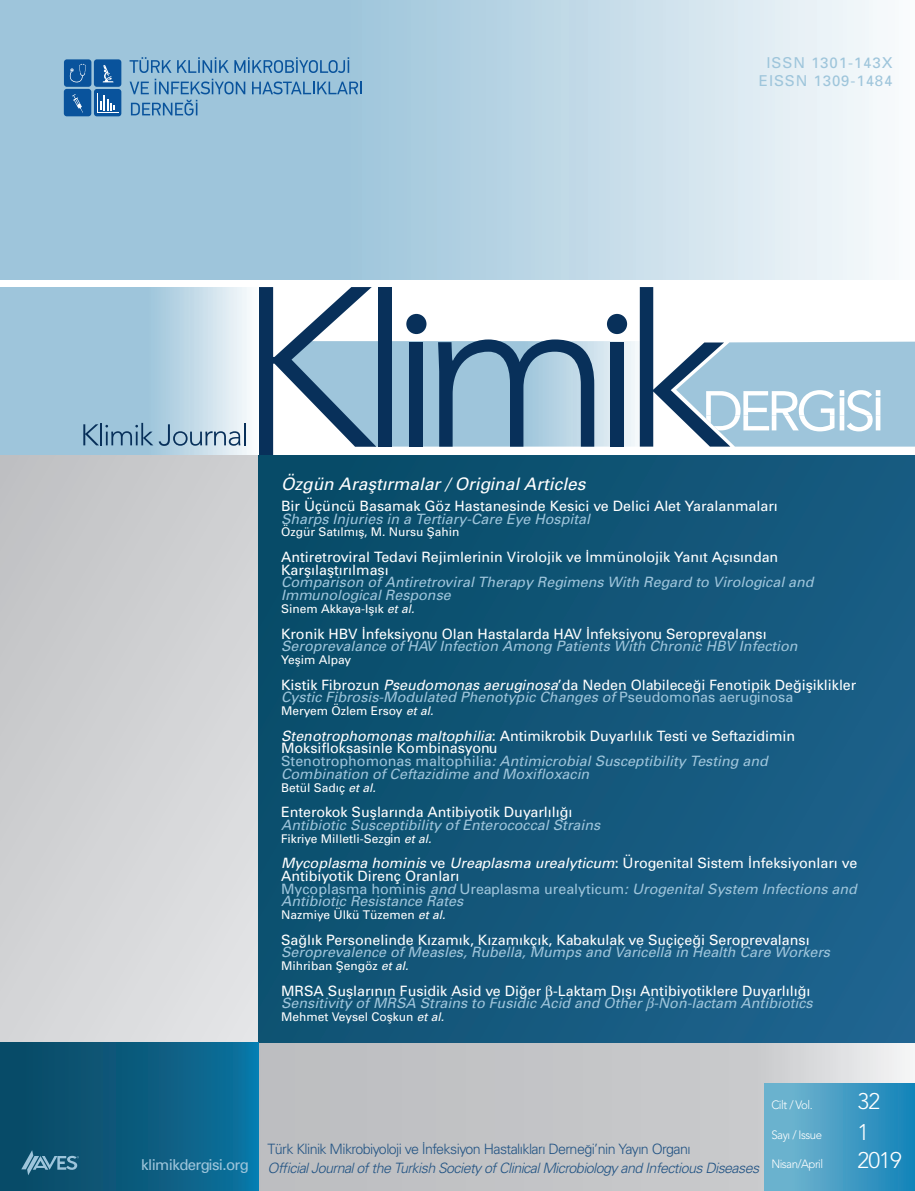
<style>
.page{position:relative;width:915px;height:1191px;background:#fff}
.page>*{position:absolute;margin:0;border:0;box-sizing:border-box;transform-origin:0 0}
.t1{font:300 22.5px "Avenir LT Std";letter-spacing:-.04em;color:#fff}
.t2{font:17.25px "Univers Italic Tr";color:#fff}
.t3{font:15px "Univers Tr";letter-spacing:.06em;color:#9ec5db}
.t4{font:15px "Univers Tr";letter-spacing:-.04em;color:#9ec5db}
.t5{font:14.25px/12.8px "Univers Tr";color:#fff}
.t6{font:14.25px/12.8px "Univers Italic Tr";color:#9ec5db}
.t7{font:14.25px "Univers Light Ita Tr";letter-spacing:-.04em;color:#235484}
.t8{font:14.25px "Univers Light Tr";letter-spacing:-.04em;color:#235484}
.t9{font:12px "Univers Tr";color:#fff}
.t10{font:300 12px "Avenir LT Std";letter-spacing:-.04em;color:#fff;scale:.95 1}
.s1{font-family:"Univers Italic Tr"}
.s2{font-family:"Univers Tr"}
</style>
<div class="page">
<svg style="left:0;top:0;width:877px;height:280px;background:#b8d4e4"></svg>
<svg style="left:259px;top:287px;width:655px;height:168px"></svg>
<svg style="left:0;top:287px;width:249px;height:168px;background:#adcee0"></svg>
<div style="left:0;top:455px;width:914px;height:587px;background:linear-gradient(to bottom,#c6c7c9,#dddee0)"></div>
<div style="left:257px;top:1042px;width:657px;height:149px;background:linear-gradient(to right,#b5b6b9,#dedfe0)"></div>
<div style="left:764px;top:1083px;width:150px;height:108px;background:linear-gradient(to right,#79b9d1,#1684b9)"></div>
<svg style="left:83px;top:424px;width:16px;height:21px"></svg>
<hr style="left:100px;top:423px;width:2px;height:22px;background:#08305a">
<svg style="left:105px;top:423px;width:48px;height:22px"></svg>
<svg style="left:159px;top:423px;width:86px;height:23px;background:#a5bdcf"></svg>
<div style="left:258px;top:455px;width:656px;height:587px;background:linear-gradient(to right,#094d6b,#1c6089)"></div>
<svg style="left:0;top:1042px;width:258px;height:149px;background:#0b5c7f"></svg>
<svg style="left:21px;top:1150px;width:58px;height:25px"></svg>
<svg style="left:129px;top:57px;width:42px;height:16px"></svg>
<svg style="left:177px;top:57px;width:172px;height:16px;background:#74a4c9"></svg>
<svg style="left:129px;top:82px;width:20px;height:12px"></svg>
<svg style="left:155px;top:79px;width:90px;height:15px"></svg>
<svg style="left:252px;top:81px;width:109px;height:13px"></svg>
<svg style="left:131px;top:100px;width:66px;height:16px"></svg>
<div style="left:64px;top:89px;width:27px;height:27px;background:#09539c;border-radius:3px"></div>
<div style="left:64px;top:59px;width:27px;height:28px;background:#09539c;border-radius:3px"></div>
<div style="left:94px;top:59px;width:27px;height:28px;background:#09539c;border-radius:3px"></div>
<svg style="left:69px;top:64px;width:17px;height:18px"></svg>
<svg style="left:102px;top:65px;width:11px;height:17px"></svg>
<svg style="left:72px;top:94px;width:11px;height:19px"></svg>
<div style="left:94px;top:89px;width:27px;height:27px;background:#09539c;border-radius:3px"></div>
<svg style="left:97px;top:93px;width:21px;height:20px"></svg>
<svg style="left:546px;top:985px;width:6px;height:13px"></svg>
<svg style="left:645px;top:997px;width:10px;height:14px"></svg>
<p class="t3" style="left:766px;top:53px;width:127px">ISSN 1301-143X</p>
<p class="t3" style="left:758px;top:71px;width:135px">EISSN 1309-1484</p>
<p class="t2" style="left:281px;top:473px;width:306px">Özgün Araştırmalar / Original Articles</p>
<p class="t5" style="left:281px;top:499px;width:498px">Bir Üçüncü Basamak Göz Hastanesinde Kesici ve Delici Alet Yaralanmaları</p>
<p class="t6" style="left:281px;top:512px;width:310px">Sharps Injuries in a Tertiary-Care Eye Hospital</p>
<p class="t9" style="left:281px;top:525px;width:180px">Özgür Satılmış, M. Nursu Şahin</p>
<p class="t5" style="left:281px;top:550px;width:498px">Antiretroviral Tedavi Rejimlerinin Virolojik ve İmmünolojik Yanıt Açısından<br>Karşılaştırılması</p>
<p class="t6" style="left:281px;top:576px;width:534px">Comparison of Antiretroviral Therapy Regimens With Regard to Virological and<br>Immunological Response</p>
<p class="t9" style="left:281px;top:601px;width:135px">Sinem Akkaya-Işık <span class="s1">et al.</span></p>
<p class="t5" style="left:281px;top:627px;width:487px">Kronik HBV İnfeksiyonu Olan Hastalarda HAV İnfeksiyonu Seroprevalansı</p>
<p class="t6" style="left:281px;top:639px;width:518px">Seroprevalance of HAV Infection Among Patients With Chronic HBV Infection</p>
<p class="t9" style="left:281px;top:652px;width:71px">Yeşim Alpay</p>
<p class="t5" style="left:281px;top:678px;width:576px">Kistik Fibrozun <span class="s1">Pseudomonas aeruginosa</span>’da Neden Olabileceği Fenotipik Değişiklikler</p>
<p class="t6" style="left:281px;top:690px;width:513px">Cystic Fibrosis-Modulated Phenotypic Changes of <span class="s2">Pseudomonas aeruginosa</span></p>
<p class="t9" style="left:281px;top:703px;width:154px">Meryem Özlem Ersoy <span class="s1">et al.</span></p>
<p class="t5" style="left:281px;top:729px;width:515px"><span class="s1">Stenotrophomonas maltophilia</span>: Antimikrobik Duyarlılık Testi ve Seftazidimin<br>Moksifloksasinle Kombinasyonu</p>
<p class="t6" style="left:281px;top:754px;width:488px"><span class="s2">Stenotrophomonas maltophilia</span>: Antimicrobial Susceptibility Testing and</p>
<p class="t6" style="left:281px;top:767px;width:309px">Combination of Ceftazidime and Moxifloxacin</p>
<p class="t9" style="left:281px;top:780px;width:96px">Betül Sadıç <span class="s1">et al.</span></p>
<p class="t5" style="left:281px;top:805px;width:293px">Enterokok Suşlarında Antibiyotik Duyarlılığı</p>
<p class="t6" style="left:281px;top:818px;width:320px">Antibiotic Susceptibility of Enterococcal Strains</p>
<p class="t9" style="left:281px;top:831px;width:152px">Fikriye Milletli-Sezgin <span class="s1">et al.</span></p>
<p class="t5" style="left:281px;top:856px;width:577px"><span class="s1">Mycoplasma hominis</span> ve <span class="s1">Ureaplasma urealyticum</span>: Ürogenital Sistem İnfeksiyonları ve<br>Antibiyotik Direnç Oranları</p>
<p class="t6" style="left:281px;top:882px;width:577px"><span class="s2">Mycoplasma hominis</span> and <span class="s2">Ureaplasma urealyticum</span>: Urogenital System Infections and<br>Antibiotic Resistance Rates</p>
<p class="t9" style="left:281px;top:907px;width:166px">Nazmiye Ülkü Tüzemen <span class="s1">et al.</span></p>
<p class="t5" style="left:281px;top:933px;width:530px">Sağlık Personelinde Kızamık, Kızamıkçık, Kabakulak ve Suçiçeği Seroprevalansı</p>
<p class="t6" style="left:281px;top:945px;width:550px">Seroprevalence of Measles, Rubella, Mumps and Varicella in Health Care Workers</p>
<p class="t9" style="left:281px;top:958px;width:129px">Mihriban Şengöz <span class="s1">et al.</span></p>
<p class="t5" style="left:281px;top:984px;width:530px">MRSA Suşlarının Fusidik Asid ve Diğer -Laktam Dışı Antibiyotiklere Duyarlılığı</p>
<p class="t6" style="left:281px;top:996px;width:533px">Sensitivity of MRSA Strains to Fusidic Acid and Other -Non-lactam Antibiotics</p>
<p class="t9" style="left:281px;top:1009px;width:164px">Mehmet Veysel Coşkun <span class="s1">et al.</span></p>
<p class="t10" style="left:771px;top:1097px;width:45px">Cilt / Vol.</p>
<p class="t1" style="left:857px;top:1087px;width:24px">32</p>
<p class="t1" style="left:857px;top:1118px;width:13px">1</p>
<p class="t1" style="left:857px;top:1147px;width:46px">2019</p>
<p class="t10" style="left:771px;top:1127px;width:55px">Sayı / Issue</p>
<p class="t8" style="left:267px;top:1140px;width:424px">Türk Klinik Mikrobiyoloji ve İnfeksiyon Hastalıkları Derneği’nin Yayın Organı</p>
<p class="t7" style="left:267px;top:1159px;width:493px">Official Journal of the Turkish Society of Clinical Microbiology and Infectious Diseases</p>
<p class="t4" style="left:141px;top:1155px;width:109px">klimikdergisi.org</p>
<p class="t10" style="left:771px;top:1157px;width:56px">Nisan/April</p>
</div>
